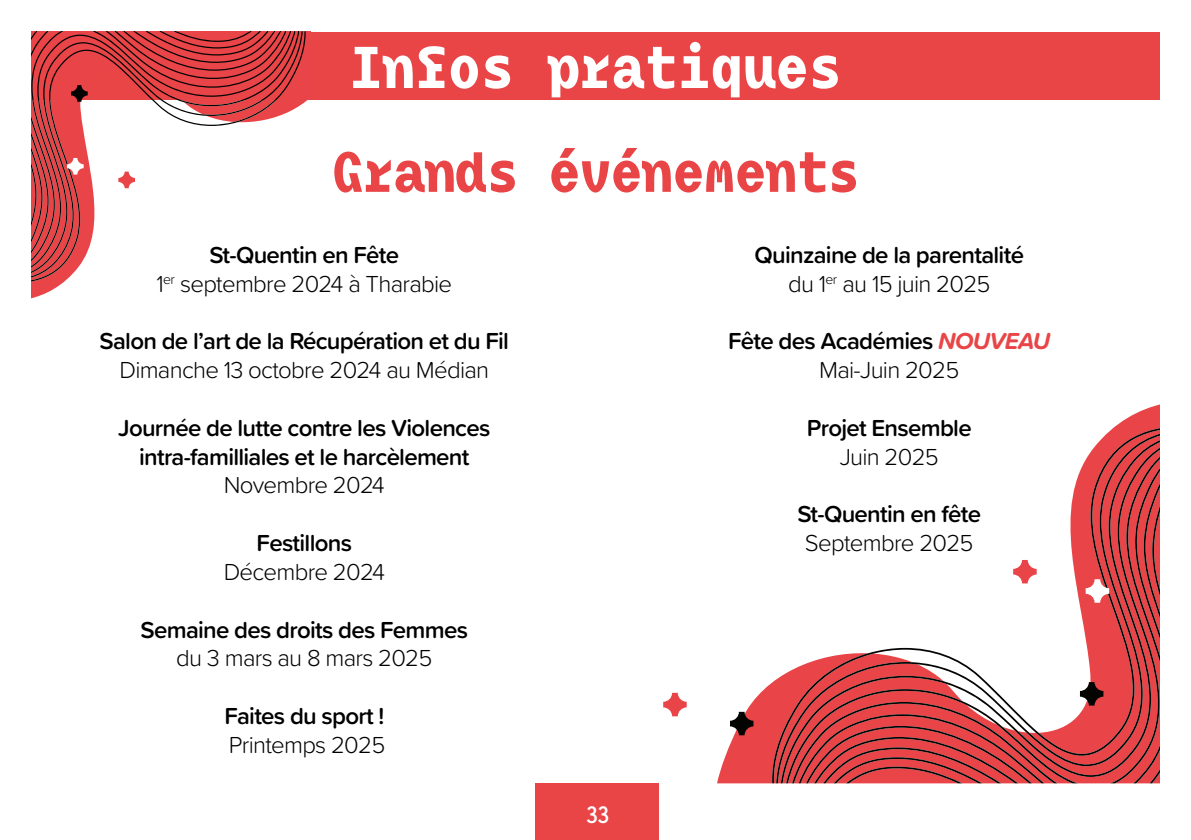
<style>
.page{position:relative;width:1191px;height:840px;background:#fff}
.page>*{position:absolute;margin:0;border:0;box-sizing:border-box;transform-origin:0 0}
.t1{font:700 52px "BC Mikser MB";letter-spacing:-.02em;color:#fff}
.t2{font:700 50px "BC Mikser MB";letter-spacing:-.03em;color:#e94547}
.t3{font:600 24px/28.8px "Proxima Soft";letter-spacing:-.03em;color:#000;text-align:center}
.t4{font:300 24px/28.8px "Proxima Soft";letter-spacing:-.03em;color:#000;text-align:center}
.t5{font:700 condensed 24px "Eixample Dip";color:#fff}
.s1{font-weight:600}
.s2{font-weight:300}
.s3{font-weight:700;font-style:italic;color:#e94547}
</style>
<div class="page">
<div style="left:535px;top:783px;width:123px;height:56px;background:#e94547"></div>
<div style="left:31px;top:32px;width:1128px;height:67px;background:#e94547"></div>
<svg style="left:31px;top:32px;width:280px;height:266px"></svg>
<svg style="left:1114px;top:404px;width:45px;height:23px"></svg>
<svg style="left:717px;top:446px;width:442px;height:337px"></svg>
<svg style="left:663px;top:692px;width:23px;height:24px"></svg>
<svg style="left:730px;top:711px;width:23px;height:23px"></svg>
<h1 class="t1" style="left:349px;top:31px;width:494px">Infos pratiques</h1>
<h2 class="t2" style="left:331px;top:136px;width:530px">Grands événements</h2>
<p class="t4" style="left:156px;top:239px;width:297px"><span class="s1">St-Quentin en Fête<br></span>1<sup>er</sup> septembre 2024 à Tharabie</p>
<p class="t3" style="left:100px;top:325px;width:411px">Salon de l’art de la Récupération et du Fil</p>
<p class="t4" style="left:119px;top:354px;width:371px">Dimanche 13 octobre 2024 au Médian</p>
<p class="t3" style="left:118px;top:412px;width:374px">Journée de lutte contre les Violences intra-familliales et le harcèlement</p>
<p class="t4" style="left:224px;top:469px;width:163px">Novembre 2024</p>
<p class="t3" style="left:257px;top:527px;width:97px">Festillons</p>
<p class="t4" style="left:224px;top:556px;width:163px">Décembre 2024</p>
<p class="t3" style="left:141px;top:613px;width:329px">Semaine des droits des Femmes</p>
<p class="t4" style="left:176px;top:642px;width:258px">du 3 mars au 8 mars 2025</p>
<p class="t3" style="left:224px;top:700px;width:161px">Faites du sport !</p>
<p class="t4" style="left:229px;top:728px;width:158px">Printemps 2025</p>
<p class="t5" style="left:586px;top:798px;width:24px">33</p>
<p class="t3" style="left:754px;top:239px;width:271px">Quinzaine de la parentalité <span class="s2">du 1</span><sup>er</sup> <span class="s2">au 15 juin 2025</span></p>
<p class="t3" style="left:728px;top:325px;width:324px">Fête des Académies <span class="s3">NOUVEAU<br></span><span class="s2">Mai-Juin 2025</span></p>
<p class="t3" style="left:807px;top:412px;width:166px">Projet Ensemble</p>
<p class="t4" style="left:839px;top:440px;width:101px">Juin 2025</p>
<p class="t3" style="left:797px;top:498px;width:185px">St-Quentin en fête</p>
<p class="t4" style="left:805px;top:527px;width:170px">Septembre 2025</p>
</div>
